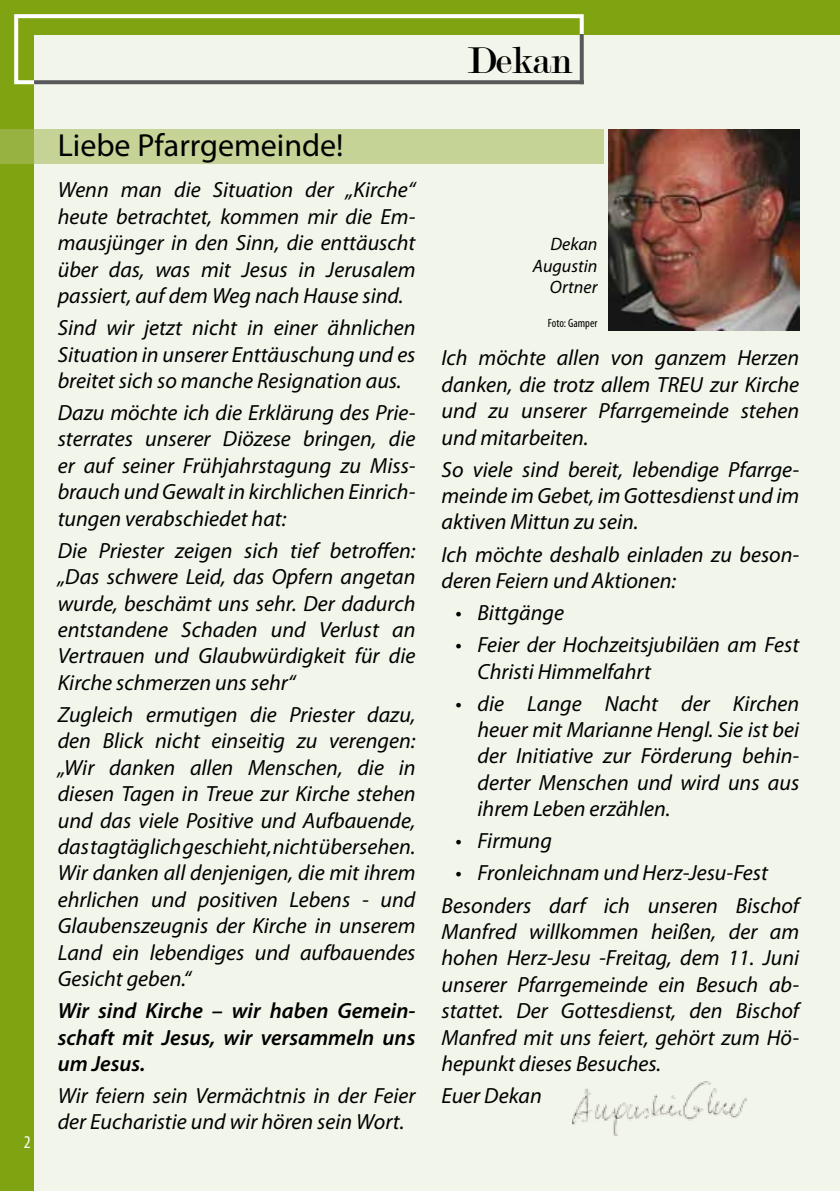
<style>
.page{position:relative;width:840px;height:1191px;background:#fff}
.page>*{position:absolute;margin:0;border:0;box-sizing:border-box;transform-origin:0 0}
.t1{font:40px "Modern";letter-spacing:-.005em;color:#000}
.t2{font:32px "Myriad Pro";color:#000}
.t3{font:italic 22px/26.4px "Myriad Pro";color:#000;text-align:justify}
.t4{font:italic 600 22px/26.4px "Myriad Pro";color:#000;text-align:justify}
.t5{font:italic 18px/21.6px "Myriad Pro";color:#000;text-align:right}
.t6{font:condensed 18px "Myriad Pro";color:#fff}
.t7{font:condensed 12px "Myriad Pro";color:#000}
</style>
<div class="page">
<div style="left:0;top:0;width:839px;height:1191px;background:#f2f5e9"></div>
<div style="left:0;top:0;width:839px;height:34px;background:#80a312"></div>
<div style="left:0;top:0;width:34px;height:1191px;background:#80a312"></div>
<div style="left:14px;top:14px;width:569px;height:70px;border:4px solid #fff"></div>
<svg style="left:34px;top:80px;width:545px;height:4px;background:#616163"></svg>
<svg style="left:579px;top:34px;width:4px;height:50px"></svg>
<img style="left:608px;top:130px;width:190px;height:201px">
<div style="left:0;top:130px;width:603px;height:34px;background:#c5d396"></div>
<img style="left:572px;top:1081px;width:174px;height:54px">
<p class="t6" style="left:24px;top:1131px;width:8px">2</p>
<h2 class="t2" style="left:58px;top:125px;width:287px">Liebe Pfarrgemeinde!</h2>
<p class="t3" style="left:58px;top:176px;width:359px">Wenn man die Situation der „Kirche“ heute betrachtet, kommen mir die Em&shy;mausjünger in den Sinn, die enttäuscht über das, was mit Jesus in Jerusalem passiert, auf dem Weg nach Hause sind.</p>
<p class="t3" style="left:58px;top:314px;width:359px">Sind wir jetzt nicht in einer ähnlichen Situation in unserer Enttäuschung und es breitet sich so manche Resignation aus.</p>
<p class="t3" style="left:58px;top:399px;width:359px">Dazu möchte ich die Erklärung des Prie&shy;sterrates unserer Diözese bringen, die er auf seiner Frühjahrstagung zu Miss&shy;brauch und Gewalt in kirchlichen Einrich&shy;tungen verabschiedet hat:</p>
<p class="t3" style="left:58px;top:537px;width:359px">Die Priester zeigen sich tief betroffen: „Das schwere Leid, das Opfern angetan wurde, beschämt uns sehr. Der dadurch entstandene Schaden und Verlust an Vertrauen und Glaubwürdigkeit für die Kirche schmerzen uns sehr“</p>
<p class="t3" style="left:58px;top:701px;width:359px">Zugleich ermutigen die Priester dazu, den Blick nicht einseitig zu verengen: „Wir danken allen Menschen, die in diesen Tagen in Treue zur Kirche stehen und das viele Positive und Aufbauende, das tagtäglich geschieht, nicht übersehen.<br>Wir danken all denjenigen, die mit ihrem ehrlichen und positiven Lebens - und Glaubenszeugnis der Kirche in unserem Land ein lebendiges und aufbauendes Gesicht geben.“</p>
<p class="t4" style="left:58px;top:997px;width:359px">Wir sind Kirche – wir haben Gemein&shy;schaft mit Jesus, wir versammeln uns um Jesus.</p>
<p class="t3" style="left:58px;top:1082px;width:359px">Wir feiern sein Vermächtnis in der Feier der Eucharistie und wir hören sein Wort.</p>
<h1 class="t1" style="left:467px;top:40px;width:107px">Dekan</h1>
<p class="t5" style="left:532px;top:233px;width:66px">Dekan<br>Augustin<br>Ortner</p>
<p class="t7" style="left:547px;top:316px;width:51px">Foto: Gamper</p>
<p class="t3" style="left:441px;top:344px;width:359px">Ich möchte allen von ganzem Herzen danken, die trotz allem TREU zur Kirche und zu unserer Pfarrgemeinde stehen und mitarbeiten.</p>
<p class="t3" style="left:441px;top:456px;width:359px">So viele sind bereit, lebendige Pfarrge&shy;meinde im Gebet, im Gottesdienst und im aktiven Mittun zu sein.</p>
<p class="t3" style="left:441px;top:540px;width:359px">Ich möchte deshalb einladen zu beson&shy;deren Feiern und Aktionen:</p>
<p class="t3" style="left:455px;top:599px;width:110px">• Bittgänge</p>
<p class="t3" style="left:477px;top:631px;width:323px;text-indent:-22px">• Feier der Hochzeitsjubiläen am Fest<br>Christi Himmelfahrt</p>
<p class="t3" style="left:477px;top:689px;width:323px;text-indent:-22px">• die Lange Nacht der Kirchen heuer mit Marianne Hengl. Sie ist bei der Initiative zur Förderung behin&shy;derter Menschen und wird uns aus ihrem Leben erzählen.</p>
<p class="t3" style="left:455px;top:827px;width:98px">• Firmung</p>
<p class="t3" style="left:441px;top:856px;width:359px;line-height:32px;text-indent:14px">• Fronleichnam und Herz-Jesu-Fest<br>Besonders darf ich unseren Bischof</p>
<p class="t3" style="left:441px;top:918px;width:359px">Manfred willkommen heißen, der am hohen Herz-Jesu -Freitag, dem 11. Juni unserer Pfarrgemeinde ein Besuch ab&shy;stattet. Der Gottesdienst, den Bischof Manfred mit uns feiert, gehört zum Hö&shy;hepunkt dieses Besuches.</p>
<p class="t3" style="left:441px;top:1082px;width:102px">Euer Dekan</p>
</div>
